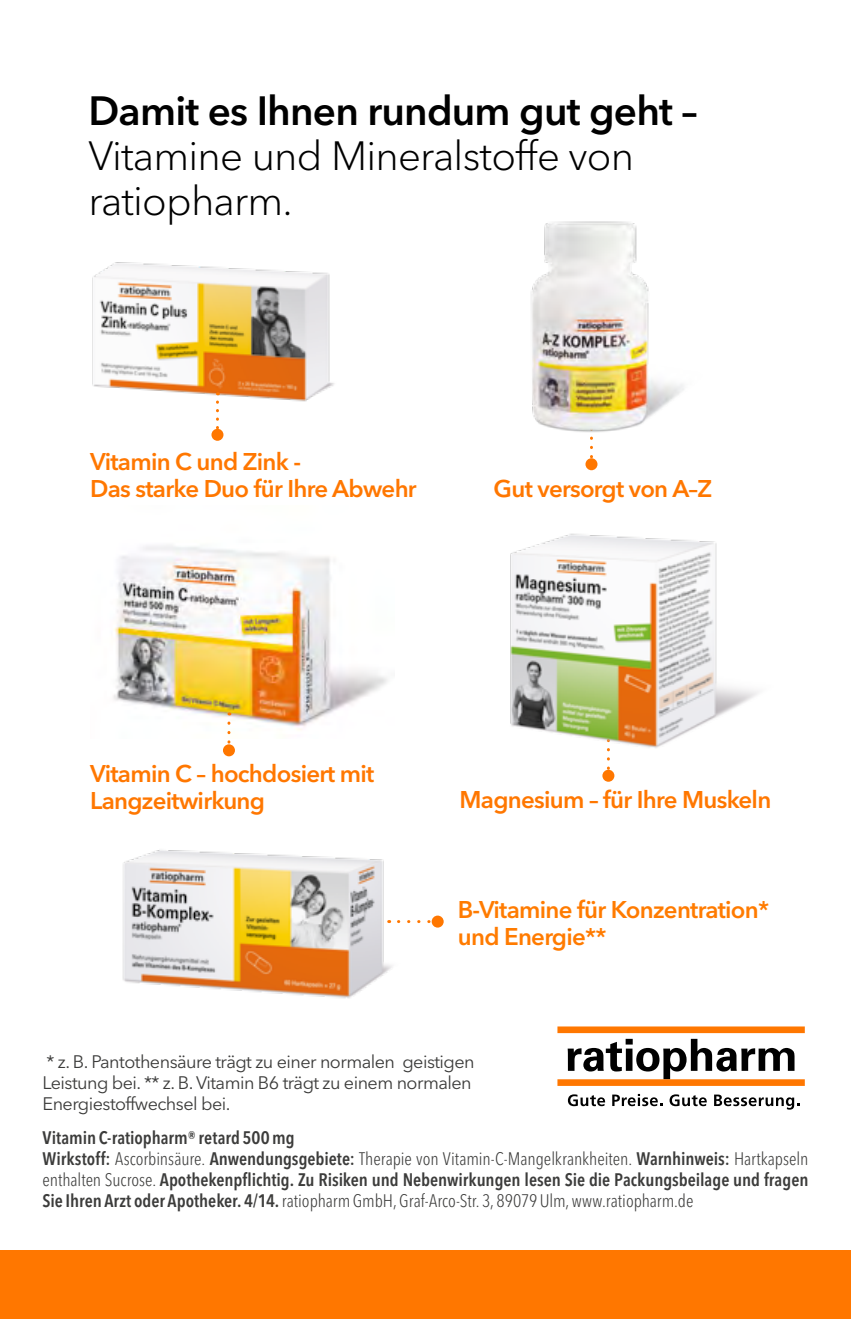
<style>
.page{position:relative;width:851px;height:1319px;background:#fff}
.page>*{position:absolute;margin:0;border:0;box-sizing:border-box;transform-origin:0 0}
.t1{font:300 40.5px/45px "Avenir Next LT Pro";letter-spacing:-.02em;color:#000}
.t2{font:600 40.5px "Avenir Next LT Pro";letter-spacing:-.02em;color:#000}
.t3{font:600 24px/27px "Avenir Next LT Pro";letter-spacing:-.03em;color:#f70}
.t4{font:600 24px/27px "Avenir Next LT Pro";letter-spacing:-.03em;color:#ff7b00}
.t5{font:600 condensed 18px/21px "Avenir Next LT Pro";letter-spacing:-.005em;color:#3c3c3b}
.t6{font:18px/21px "Avenir Next LT Pro";letter-spacing:-.03em;color:#3c3c3b}
.s1{font-weight:300}
</style>
<div class="page">
<img style="left:113px;top:545px;width:275px;height:189px">
<div style="left:0;top:1250px;width:850px;height:68px;background:#f70"></div>
<img style="left:92px;top:262px;width:242px;height:140px">
<svg style="left:590px;top:446px;width:3px;height:12px"></svg>
<div style="left:585px;top:458px;width:12px;height:12px;background:#f70;border-radius:50%"></div>
<svg style="left:216px;top:402px;width:3px;height:27px"></svg>
<div style="left:211px;top:429px;width:12px;height:12px;background:#f70;border-radius:50%"></div>
<svg style="left:227px;top:723px;width:3px;height:21px"></svg>
<div style="left:223px;top:744px;width:12px;height:12px;background:#f70;border-radius:50%"></div>
<div style="left:602px;top:769px;width:12px;height:12px;background:#f70;border-radius:50%"></div>
<img style="left:531px;top:221px;width:153px;height:225px">
<img style="left:510px;top:533px;width:249px;height:226px">
<svg style="left:568px;top:1094px;width:37px;height:11px"></svg>
<svg style="left:612px;top:1093px;width:50px;height:12px"></svg>
<svg style="left:669px;top:1094px;width:37px;height:11px"></svg>
<svg style="left:714px;top:1094px;width:85px;height:15px"></svg>
<svg style="left:567px;top:1041px;width:55px;height:30px"></svg>
<div style="left:625px;top:1038px;width:7px;height:6px;background:#000"></div>
<div style="left:625px;top:1048px;width:7px;height:22px;background:#000"></div>
<svg style="left:636px;top:1038px;width:158px;height:41px"></svg>
<div style="left:557px;top:1079px;width:247px;height:6px;background:#f70"></div>
<div style="left:557px;top:1026px;width:247px;height:6px;background:#f70"></div>
<img style="left:122px;top:850px;width:286px;height:149px">
<svg style="left:398px;top:919px;width:33px;height:3px"></svg>
<div style="left:431px;top:915px;width:12px;height:12px;background:#f70;border-radius:50%"></div>
<h1 class="t2" style="left:88px;top:87px;width:610px">Damit es Ihnen rundum gut geht –</h1>
<h1 class="t1" style="left:88px;top:134px;width:547px">Vitamine und Mineralstoffe von ratiopharm.</h1>
<h2 class="t3" style="left:90px;top:447px;width:328px">Vitamin C und Zink -<br>Das starke Duo für Ihre Abwehr</h2>
<h2 class="t3" style="left:493px;top:474px;width:220px">Gut versorgt von A–Z</h2>
<h2 class="t3" style="left:90px;top:760px;width:286px">Vitamin C – hochdosiert mit<br>Langzeitwirkung</h2>
<h2 class="t3" style="left:459px;top:786px;width:313px">Magnesium – für Ihre Muskeln</h2>
<h2 class="t4" style="left:458px;top:895px;width:313px">B-Vitamine für Konzentration* und Energie**</h2>
<p class="t6" style="left:43px;top:1051px;width:433px">* z. B. Pantothensäure trägt zu einer normalen geistigen<br>Leistung bei. ** z. B. Vitamin B6 trägt zu einem normalen<br>Energiestoffwechsel bei.</p>
<p class="t5" style="left:43px;top:1126px;width:767px">Vitamin C-ratiopharm® retard 500 mg<br>Wirkstoff: <span class="s1">Ascorbinsäure.</span> Anwendungsgebiete: <span class="s1">Therapie von Vitamin-C-Mangelkrankheiten.</span> Warnhinweis: <span class="s1">Hartkapseln enthalten Sucrose.</span> Apothekenpflichtig. Zu Risiken und Nebenwirkungen lesen Sie die Packungsbeilage und fragen Sie Ihren Arzt oder Apotheker. 4/14. <span class="s1">ratiopharm GmbH, Graf-Arco-Str. 3, 89079 Ulm, www.ratiopharm.de</span></p>
</div>
